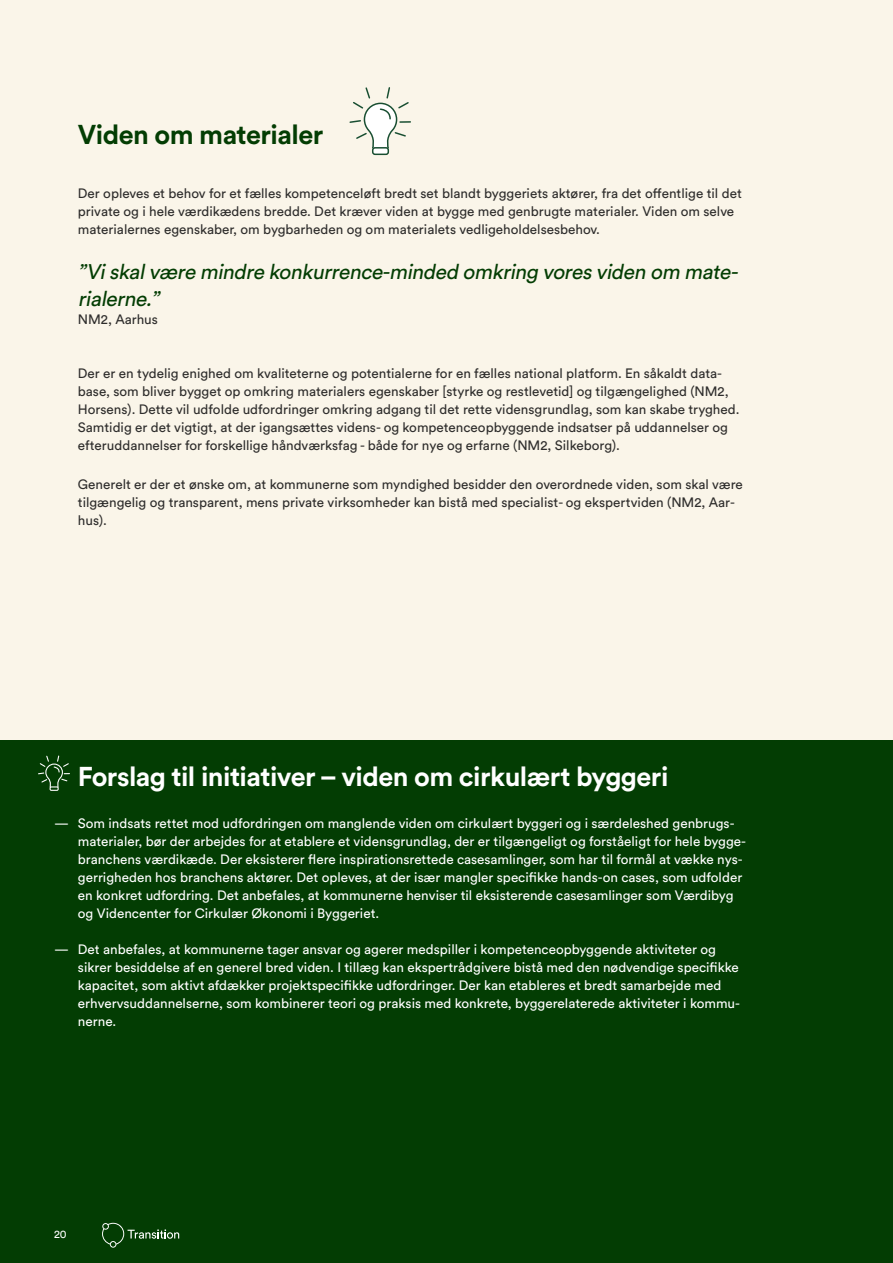
<style>
.page{position:relative;width:893px;height:1263px;background:#faf5e9}
.page>*{position:absolute;margin:0;border:0;box-sizing:border-box;transform-origin:0 0}
.Manchet_16_18{font:700 27px "Circular Std";letter-spacing:-.02em;color:#fff}
.Manchet_16_18-2{font:700 27px "Circular Std";letter-spacing:-.02em;color:#033d03}
.Manchet_16_18-3{font:italic 21px/27px "Circular Std";color:#033d03}
.Brødtekst_9_12{font:13.5px/18px "Circular Std";color:#fff}
.Manchet_16_18-4{font:13.5px/18px "Circular Std";color:#2e2d2c}
.Brødtekst_9_12-2{font:13.5px/18px "Circular Std";color:#2e2d2c}
.t1{font:11.1px "Circular Std";color:#fff}
</style>
<div class="page">
<div style="left:0;top:741px;width:893px;height:522px;background:#033d03"></div>
<svg style="left:102px;top:1223px;width:77px;height:25px"></svg>
<div style="left:373px;top:148px;width:15px;height:6px;background:#fff;border-radius:2px"></div>
<div style="left:372px;top:147px;width:17px;height:8px;border:1px solid #184e31;border-radius:2px"></div>
<svg style="left:349px;top:87px;width:61px;height:62px"></svg>
<div style="left:50px;top:786px;width:9px;height:5px;border:1px solid #fff"></div>
<svg style="left:38px;top:755px;width:32px;height:33px"></svg>
<p class="Manchet_16_18-2" style="left:78px;top:117px;width:247px">Viden om materialer</p>
<p class="Brødtekst_9_12-2" style="left:78px;top:184px;width:665px">Der opleves et behov for et fælles kompetenceløft bredt set blandt byggeriets aktører, fra det offentlige til det private og i hele værdikædens bredde. Det kræver viden at bygge med genbrugte materialer. Viden om selve materialernes egenskaber, om bygbarheden og om materialets vedligeholdelsesbehov.</p>
<p class="Manchet_16_18-3" style="left:78px;top:258px;width:666px">”Viskalvære mindre konkurrence-minded omkring vores viden om mate&shy;rialerne.”</p>
<p class="Manchet_16_18-4" style="left:78px;top:310px;width:82px">NM2, Aarhus</p>
<p class="Manchet_16_18-4" style="left:78px;top:364px;width:663px">Der er en tydelig enighed om kvaliteterne og potentialerne for en fælles national platform. En såkaldt data&shy;base, som bliver bygget op omkring materialers egenskaber [styrke og restlevetid] og tilgængelighed (NM2, Horsens). Dette vil udfolde udfordringer omkring adgang til det rette vidensgrundlag, som kan skabe tryghed.<br>Samtidig er det vigtigt, at der igangsættes videns- og kompetenceopbyggende indsatser på uddannelser og efteruddannelser for forskellige håndværksfag - både for nye og erfarne (NM2, Silkeborg).</p>
<p class="Manchet_16_18-4" style="left:78px;top:475px;width:666px">Generelt er der et ønske om, at kommunerne som myndighed besidder den overordnede viden, som skal være tilgængelig og transparent, mens private virksomheder kan bistå med specialist- og ekspertviden (NM2, Aar&shy;hus).</p>
<p class="Brødtekst_9_12" style="left:54px;top:814px;width:16px">—</p>
<p class="Brødtekst_9_12" style="left:54px;top:940px;width:16px">—</p>
<p class="Manchet_16_18" style="left:78px;top:759px;width:592px">Forslag til initiativer – viden om cirkulært byggeri</p>
<p class="Brødtekst_9_12" style="left:78px;top:814px;width:670px">Som indsats rettet mod udfordringen om manglende viden om cirkulært byggeri og i særdeleshed genbrugs&shy;materialer, bør der arbejdes for at etablere et vidensgrundlag, der er tilgængeligt og forståeligt for hele bygge&shy;branchens værdikæde. Der eksisterer flere inspirationsrettede casesamlinger, som har til formål at vække nys&shy;gerrigheden hos branchens aktører. Det opleves, at der især mangler specifikke hands-on cases, som udfolder en konkret udfordring. Det anbefales, at kommunerne henviser til eksisterende casesamlinger som Værdibyg og Videncenter for Cirkulær Økonomi i Byggeriet.</p>
<p class="Brødtekst_9_12" style="left:78px;top:940px;width:664px">Det anbefales, at kommunerne tager ansvar og agerer medspiller i kompetenceopbyggende aktiviteter og sikrer besiddelse af en generel bred viden. I tillæg kan ekspertrådgivere bistå med den nødvendige specifikke kapacitet, som aktivt afdækker projektspecifikke udfordringer. Der kan etableres et bredt samarbejde med erhvervsuddannelserne, som kombinerer teori og praksis med konkrete, byggerelaterede aktiviteter i kommu&shy;nerne.</p>
<p class="t1" style="left:54px;top:1227px;width:14px">20</p>
</div>
